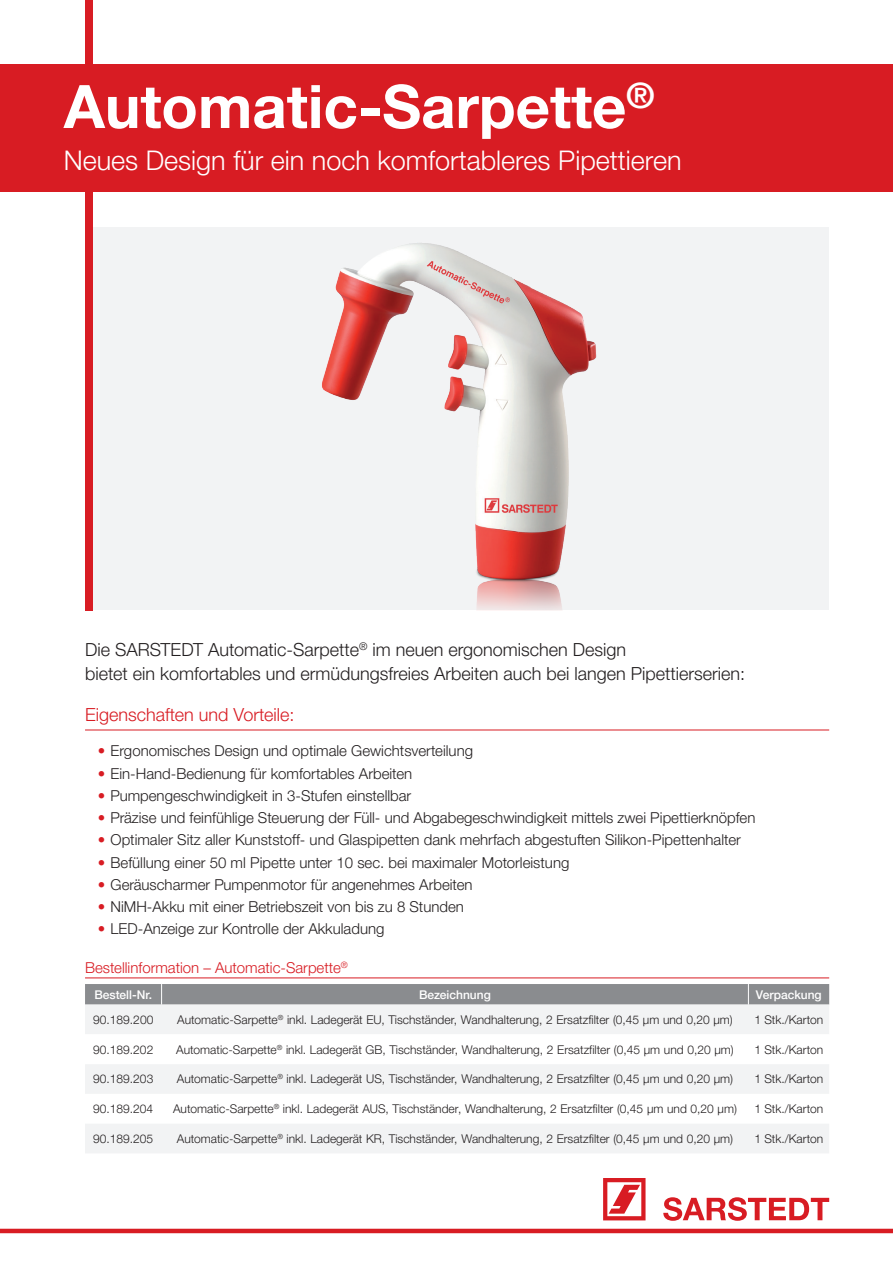
<style>
.page{position:relative;width:893px;height:1263px;background:#fff}
.page>*{position:absolute;margin:0;border:0;box-sizing:border-box;transform-origin:0 0}
.t1{font:700 60px "Helvetica Neue LTW1 G";color:#fff}
.t2{font:300 27px "Helvetica Neue LTW1 G";color:#fff}
.t3{font:300 18px/24px "Helvetica Neue LTW1 G";color:#231f20}
.t4{font:300 18px "Helvetica Neue LTW1 G";color:#d81c23}
.t5{font:300 15px "Helvetica Neue LTW1 G";color:#231f20}
.t6{font:300 15px "Helvetica Neue LTW1 G";color:#d81c23}
.t7{font:300 12px "Helvetica Neue LTW1 G";color:#231f20}
.t8{font:500 12px "Helvetica Neue LTW1 G";color:#fff}
.s1{color:#d81c23}
</style>
<div class="page">
<hr style="left:0;top:1229px;width:893px;height:4px;background:#d81c23">
<svg style="left:603px;top:1178px;width:42px;height:42px"></svg>
<svg style="left:663px;top:1197px;width:166px;height:24px"></svg>
<hr style="left:85px;top:730px;width:744px;height:1px;background:#d81c23">
<div style="left:93px;top:227px;width:736px;height:383px;background:#f2f3f4"></div>
<img style="left:322px;top:243px;width:275px;height:367px">
<div style="left:85px;top:0;width:7px;height:610px;background:#d81c23"></div>
<div style="left:0;top:64px;width:893px;height:127px;background:#d81c23"></div>
<div style="left:85px;top:1004px;width:744px;height:30px;background:#f2f3f4"></div>
<div style="left:85px;top:1064px;width:744px;height:30px;background:#f2f3f4"></div>
<div style="left:85px;top:1124px;width:744px;height:29px;background:#f2f3f4"></div>
<div style="left:85px;top:984px;width:744px;height:20px;background:#8a8c8f"></div>
<hr style="left:85px;top:978px;width:744px;height:1px;background:#d81c23">
<h1 class="t1" style="left:64px;top:70px;width:592px">Automatic-Sarpette<sup>®</sup></h1>
<h2 class="t2" style="left:64px;top:144px;width:619px">Neues Design für ein noch komfortableres Pipettieren</h2>
<h3 class="t3" style="left:85px;top:637px;width:662px">Die SARSTEDT Automatic-Sarpette<sup>®</sup> im neuen ergonomischen Design<br>bietet ein komfortables und ermüdungsfreies Arbeiten auch bei langen Pipettierserien:</h3>
<h3 class="t4" style="left:85px;top:704px;width:211px">Eigenschaften und Vorteile:</h3>
<p class="t5" style="left:98px;top:742px;width:377px"><span class="s1">•</span> Ergonomisches Design und optimale Gewichtsverteilung</p>
<p class="t5" style="left:98px;top:764px;width:316px"><span class="s1">•</span> Ein-Hand-Bedienung für komfortables Arbeiten</p>
<p class="t5" style="left:98px;top:786px;width:315px"><span class="s1">•</span> Pumpengeschwindigkeit in 3-Stufen einstellbar</p>
<p class="t5" style="left:98px;top:808px;width:659px"><span class="s1">•</span> Präzise und feinfühlige Steuerung der Füll- und Abgabegeschwindigkeit mittels zwei Pipettierknöpfen</p>
<p class="t5" style="left:98px;top:831px;width:645px"><span class="s1">•</span> Optimaler Sitz aller Kunststoff- und Glaspipetten dank mehrfach abgestuften Silikon-Pipettenhalter</p>
<p class="t5" style="left:98px;top:853px;width:473px"><span class="s1">•</span> Befüllung einer 50 ml Pipette unter 10 sec. bei maximaler Motorleistung</p>
<p class="t5" style="left:98px;top:875px;width:376px"><span class="s1">•</span> Geräuscharmer Pumpenmotor für angenehmes Arbeiten</p>
<p class="t5" style="left:98px;top:897px;width:368px"><span class="s1">•</span> NiMH-Akku mit einer Betriebszeit von bis zu 8 Stunden</p>
<p class="t5" style="left:98px;top:920px;width:288px"><span class="s1">•</span> LED-Anzeige zur Kontrolle der Akkuladung</p>
<p class="t6" style="left:85px;top:959px;width:264px">Bestellinformation – Automatic-Sarpette<sup>®</sup></p>
<p class="t8" style="left:94px;top:987px;width:59px">Bestell-Nr.</p>
<p class="t8" style="left:419px;top:987px;width:73px">Bezeichnung</p>
<p class="t8" style="left:756px;top:987px;width:67px">Verpackung</p>
<p class="t7" style="left:93px;top:1012px;width:62px">90.189.200</p>
<p class="t7" style="left:177px;top:1012px;width:557px">Automatic-Sarpette<sup>®</sup> inkl. Ladegerät EU, Tischständer, Wandhalterung, 2 Ersatzfilter (0,45 μm und 0,20 μm)</p>
<p class="t7" style="left:754px;top:1012px;width:70px">1 Stk./Karton</p>
<p class="t7" style="left:93px;top:1042px;width:62px">90.189.202</p>
<p class="t7" style="left:176px;top:1042px;width:559px">Automatic-Sarpette<sup>®</sup> inkl. Ladegerät GB, Tischständer, Wandhalterung, 2 Ersatzfilter (0,45 μm und 0,20 μm)</p>
<p class="t7" style="left:754px;top:1042px;width:70px">1 Stk./Karton</p>
<p class="t7" style="left:93px;top:1072px;width:62px">90.189.203</p>
<p class="t7" style="left:177px;top:1072px;width:558px">Automatic-Sarpette<sup>®</sup> inkl. Ladegerät US, Tischständer, Wandhalterung, 2 Ersatzfilter (0,45 μm und 0,20 μm)</p>
<p class="t7" style="left:754px;top:1072px;width:70px">1 Stk./Karton</p>
<p class="t7" style="left:93px;top:1101px;width:62px">90.189.204</p>
<p class="t7" style="left:173px;top:1101px;width:565px">Automatic-Sarpette<sup>®</sup> inkl. Ladegerät AUS, Tischständer, Wandhalterung, 2 Ersatzfilter (0,45 μm und 0,20 μm)</p>
<p class="t7" style="left:754px;top:1101px;width:70px">1 Stk./Karton</p>
<p class="t7" style="left:93px;top:1131px;width:62px">90.189.205</p>
<p class="t7" style="left:177px;top:1131px;width:558px">Automatic-Sarpette<sup>®</sup> inkl. Ladegerät KR, Tischständer, Wandhalterung, 2 Ersatzfilter (0,45 µm und 0,20 µm)</p>
<p class="t7" style="left:754px;top:1131px;width:70px">1 Stk./Karton</p>
</div>
